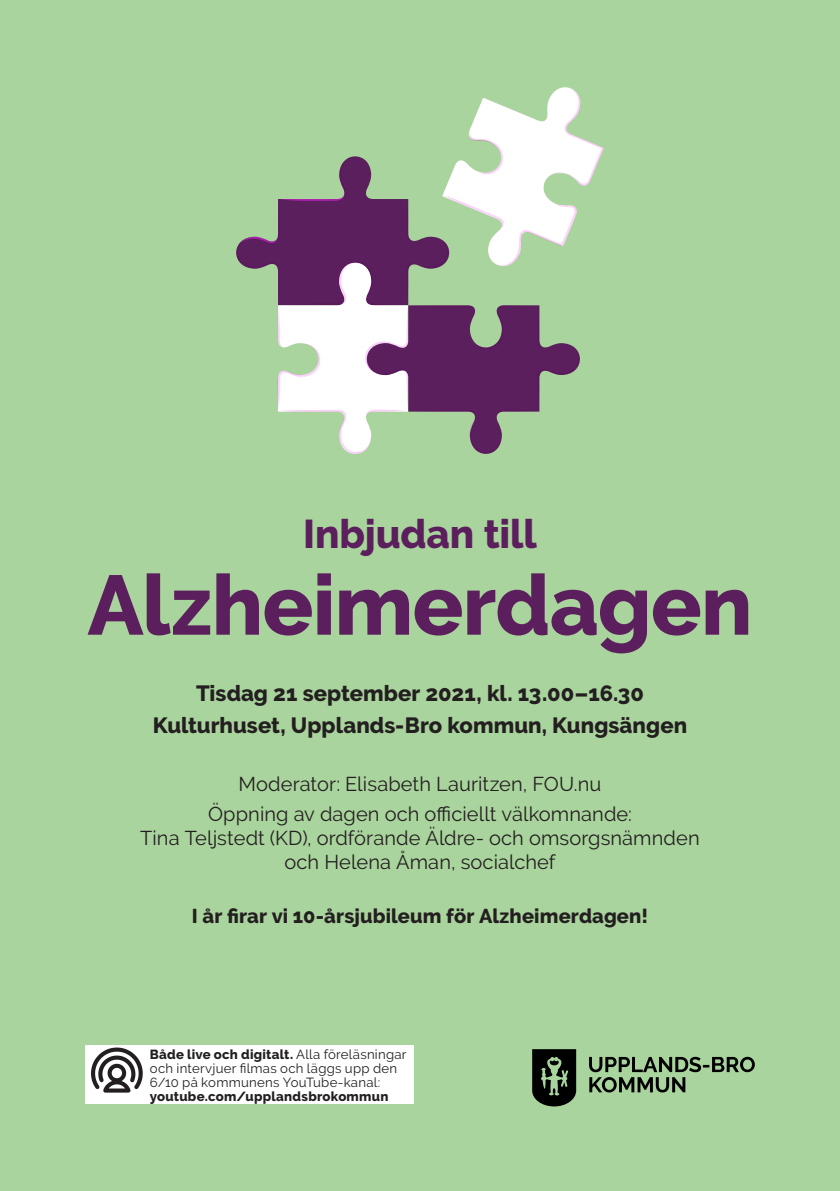
<style>
.page{position:relative;width:840px;height:1191px;background:#fff}
.page>*{position:absolute;margin:0;border:0;box-sizing:border-box;transform-origin:0 0}
.BT{font:800 84px "Raleway";letter-spacing:-.01em;color:#5b1f5d}
.BT-2{font:800 40px "Raleway";letter-spacing:-.005em;color:#5b1f5d}
.BT-3{font:800 22px "Raleway";color:#231f20}
.BT-4{font:20px/24px "Raleway";letter-spacing:.005em;color:#231f20;text-align:center}
.BT-5{font:800 20px "Raleway";letter-spacing:.005em;color:#231f20}
.BT-6{font:13.2px/14px "Raleway";letter-spacing:.02em;color:#231f20}
.s1{font-weight:800}
</style>
<div class="page">
<div style="left:0;top:0;width:839px;height:1191px;background:#aad49d"></div>
<svg style="left:532px;top:1049px;width:44px;height:57px"></svg>
<svg style="left:589px;top:1056px;width:165px;height:36px"></svg>
<svg style="left:236px;top:87px;width:367px;height:367px"></svg>
<div style="left:85px;top:1045px;width:328px;height:59px;background:#fff"></div>
<svg style="left:91px;top:1047px;width:52px;height:46px"></svg>
<p class="BT-2" style="left:303px;top:511px;width:235px">Inbjudan till</p>
<p class="BT" style="left:87px;top:557px;width:666px">Alzheimerdagen</p>
<p class="BT-3" style="left:196px;top:681px;width:449px">Tisdag 21 september 2021, kl. 13.00–16.30</p>
<p class="BT-3" style="left:153px;top:712px;width:535px">Kulturhuset, Upplands-Bro kommun, Kungsängen</p>
<p class="BT-4" style="left:238px;top:772px;width:364px">Moderator: Elisabeth Lauritzen, FOU.nu</p>
<p class="BT-4" style="left:140px;top:802px;width:560px">Öppning av dagen och officiellt välkomnande:<br>Tina Teljstedt (KD), ordförande Äldre- och omsorgsnämnden och Helena Åman, socialchef</p>
<p class="BT-5" style="left:192px;top:904px;width:457px">I år firar vi 10-årsjubileum för Alzheimerdagen!</p>
<p class="BT-6" style="left:150px;top:1047px;width:258px"><span class="s1">Både live och digitalt.</span> Alla föreläsningar och intervjuer filmas och läggs upp den 6/10 på kommunens YouTube-kanal: <span class="s1">youtube.com/upplandsbrokommun</span></p>
</div>
